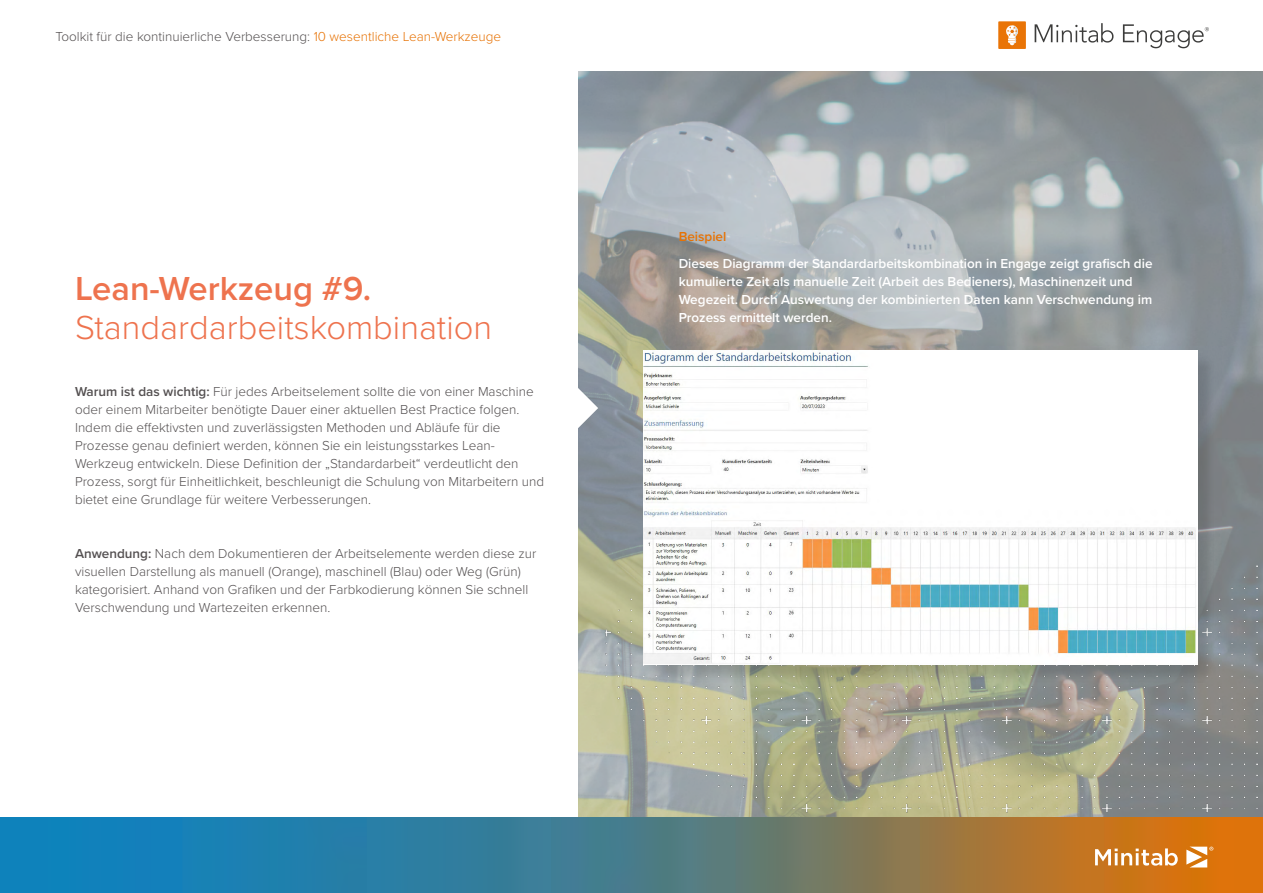
<style>
.page{position:relative;width:1263px;height:893px;background:#fff}
.page>*{position:absolute;margin:0;border:0;box-sizing:border-box;transform-origin:0 0}
.t1{font:300 34.5px "Proxima Nova";color:#ee734e}
.t2{font:600 34.5px "Proxima Nova";color:#ee734e}
.t3{font:300 13.5px/18px "Proxima Nova";color:#545051}
.t4{font:600 13.5px/18px "Proxima Nova";color:#fff}
.t5{font:600 13.5px "Proxima Nova";color:#e77204}
.s1{color:#e77204}
.s2{font-weight:600}
</style>
<div class="page">
<div style="left:998px;top:21px;width:28px;height:28px;background:#e97406"></div>
<svg style="left:1006px;top:25px;width:12px;height:20px"></svg>
<svg style="left:1034px;top:23px;width:79px;height:20px"></svg>
<svg style="left:1123px;top:24px;width:86px;height:24px"></svg>
<img style="left:578px;top:71px;width:685px;height:246px">
<img style="left:439px;top:317px;width:824px;height:501px">
<img style="left:0;top:818px;width:1263px;height:75px">
<svg style="left:1095px;top:848px;width:83px;height:18px"></svg>
<svg style="left:1186px;top:847px;width:27px;height:20px"></svg>
<svg style="left:558px;top:388px;width:40px;height:40px"></svg>
<div style="left:646px;top:353px;width:570px;height:330px;background:#000;opacity:.13"></div>
<img style="left:644px;top:351px;width:553px;height:313px">
<p class="t3" style="left:55px;top:27px;width:447px">Toolkit für die kontinuierliche Verbesserung: <span class="s1">10 wesentliche Lean-Werkzeuge</span></p>
<h1 class="t2" style="left:75px;top:263px;width:298px">Lean-Werkzeug #9.</h1>
<h1 class="t1" style="left:75px;top:302px;width:419px">Standardarbeitskombination</h1>
<p class="t3" style="left:75px;top:382px;width:471px"><span class="s2">Warum ist das wichtig:</span> Für jedes Arbeitselement sollte die von einer Maschine oder einem Mitarbeiter benötigte Dauer einer aktuellen Best Practice folgen.<br>Indem die effektivsten und zuverlässigsten Methoden und Abläufe für die Prozesse genau definiert werden, können Sie ein leistungsstarkes Lean-Werkzeug entwickeln. Diese Definition der „Standardarbeit“ verdeutlicht den Prozess, sorgt für Einheitlichkeit, beschleunigt die Schulung von Mitarbeitern und bietet eine Grundlage für weitere Verbesserungen.</p>
<p class="t3" style="left:75px;top:544px;width:463px"><span class="s2">Anwendung:</span> Nach dem Dokumentieren der Arbeitselemente werden diese zur visuellen Darstellung als manuell (Orange), maschinell (Blau) oder Weg (Grün) kategorisiert. Anhand von Grafiken und der Farbkodierung können Sie schnell Verschwendung und Wartezeiten erkennen.</p>
<p class="t5" style="left:679px;top:227px;width:49px">Beispiel</p>
<p class="t4" style="left:679px;top:254px;width:475px">Dieses Diagramm der Standardarbeitskombination in Engage zeigt grafisch die kumulierte Zeit als manuelle Zeit (Arbeit des Bedieners), Maschinenzeit und Wegezeit. Durch Auswertung der kombinierten Daten kann Verschwendung im Prozess ermittelt werden.</p>
</div>
